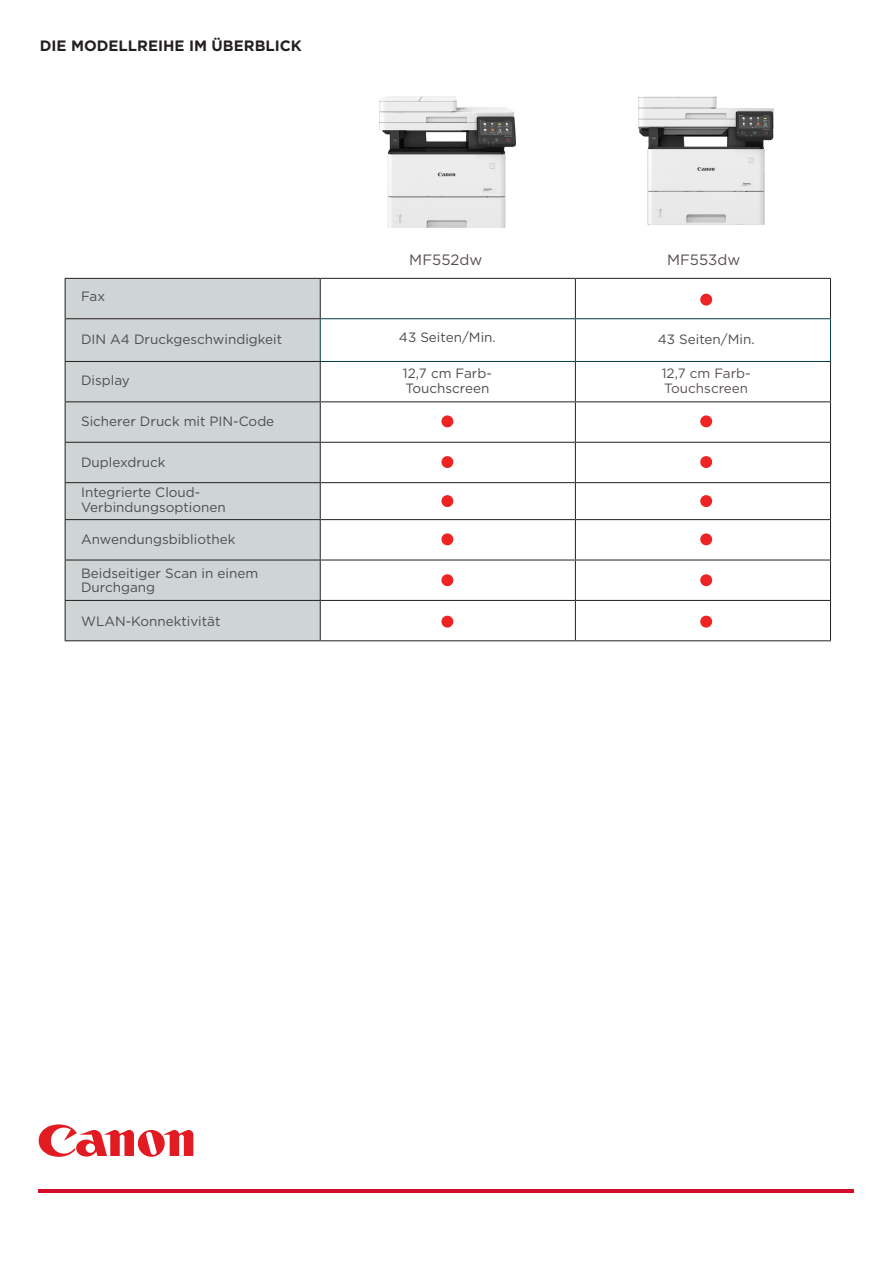
<style>
.page{position:relative;width:893px;height:1263px;background:#fff}
.page>*{position:absolute;margin:0;border:0;box-sizing:border-box;transform-origin:0 0}
.Product_name{font:700 15px "Gotham";color:#231f20}
.t1{font:15px "Gotham";color:#584f55}
.t2{font:13.5px/14.7px "Gotham";color:#4d4c4f}
.t3{font:13.5px/14.7px "Gotham";color:#584f55}
</style>
<div class="page">
<img style="left:380px;top:96px;width:135px;height:132px">
<img style="left:639px;top:96px;width:135px;height:128px">
<svg style="left:39px;top:1124px;width:154px;height:33px"></svg>
<hr style="left:39px;top:1189px;width:815px;height:3px;background:#d30d2b">
<div style="left:66px;top:279px;width:254px;height:361px;background:#cfd4d5"></div>
<svg style="left:321px;top:279px;width:509px;height:361px"></svg>
<hr style="left:320px;top:278px;width:255px;height:1px;background:#231f20">
<hr style="left:320px;top:401px;width:255px;height:1px;background:#231f20">
<hr style="left:320px;top:442px;width:255px;height:1px;background:#231f20">
<hr style="left:320px;top:482px;width:255px;height:1px;background:#231f20">
<hr style="left:320px;top:519px;width:255px;height:1px;background:#231f20">
<hr style="left:320px;top:560px;width:255px;height:1px;background:#231f20">
<hr style="left:320px;top:600px;width:255px;height:1px;background:#231f20">
<hr style="left:320px;top:640px;width:255px;height:1px;background:#231f20">
<hr style="left:575px;top:278px;width:256px;height:1px;background:#231f20">
<hr style="left:575px;top:279px;width:1px;height:39px;background:#231f20">
<hr style="left:575px;top:362px;width:1px;height:39px;background:#231f20">
<hr style="left:575px;top:401px;width:256px;height:1px;background:#231f20">
<hr style="left:575px;top:402px;width:1px;height:40px;background:#231f20">
<hr style="left:575px;top:442px;width:256px;height:1px;background:#231f20">
<hr style="left:575px;top:443px;width:1px;height:39px;background:#231f20">
<hr style="left:575px;top:482px;width:256px;height:1px;background:#231f20">
<hr style="left:575px;top:483px;width:1px;height:36px;background:#231f20">
<hr style="left:575px;top:519px;width:256px;height:1px;background:#231f20">
<hr style="left:575px;top:520px;width:1px;height:40px;background:#231f20">
<hr style="left:575px;top:560px;width:256px;height:1px;background:#231f20">
<hr style="left:575px;top:560px;width:1px;height:40px;background:#231f20">
<hr style="left:575px;top:600px;width:256px;height:1px;background:#231f20">
<hr style="left:575px;top:601px;width:1px;height:39px;background:#231f20">
<hr style="left:575px;top:640px;width:256px;height:1px;background:#231f20">
<hr style="left:830px;top:279px;width:1px;height:39px;background:#231f20">
<hr style="left:830px;top:362px;width:1px;height:39px;background:#231f20">
<hr style="left:830px;top:402px;width:1px;height:40px;background:#231f20">
<hr style="left:830px;top:443px;width:1px;height:39px;background:#231f20">
<hr style="left:830px;top:483px;width:1px;height:36px;background:#231f20">
<hr style="left:830px;top:520px;width:1px;height:40px;background:#231f20">
<hr style="left:830px;top:560px;width:1px;height:40px;background:#231f20">
<hr style="left:830px;top:601px;width:1px;height:39px;background:#231f20">
<hr style="left:65px;top:278px;width:255px;height:1px;background:#231f20">
<hr style="left:65px;top:279px;width:1px;height:39px;background:#231f20">
<hr style="left:320px;top:279px;width:1px;height:39px;background:#231f20">
<hr style="left:65px;top:318px;width:255px;height:1px;background:#231f20">
<hr style="left:65px;top:319px;width:1px;height:42px;background:#231f20">
<hr style="left:65px;top:361px;width:255px;height:1px;background:#231f20">
<hr style="left:65px;top:362px;width:1px;height:39px;background:#231f20">
<hr style="left:320px;top:362px;width:1px;height:39px;background:#231f20">
<hr style="left:65px;top:401px;width:255px;height:1px;background:#231f20">
<hr style="left:65px;top:402px;width:1px;height:40px;background:#231f20">
<hr style="left:320px;top:402px;width:1px;height:40px;background:#231f20">
<hr style="left:65px;top:442px;width:255px;height:1px;background:#231f20">
<hr style="left:65px;top:443px;width:1px;height:39px;background:#231f20">
<hr style="left:320px;top:443px;width:1px;height:39px;background:#231f20">
<hr style="left:65px;top:482px;width:255px;height:1px;background:#231f20">
<hr style="left:65px;top:483px;width:1px;height:36px;background:#231f20">
<hr style="left:320px;top:483px;width:1px;height:36px;background:#231f20">
<hr style="left:65px;top:519px;width:255px;height:1px;background:#231f20">
<hr style="left:65px;top:520px;width:1px;height:40px;background:#231f20">
<hr style="left:320px;top:520px;width:1px;height:40px;background:#231f20">
<hr style="left:65px;top:560px;width:255px;height:1px;background:#231f20">
<hr style="left:65px;top:560px;width:1px;height:40px;background:#231f20">
<hr style="left:320px;top:560px;width:1px;height:40px;background:#231f20">
<hr style="left:65px;top:600px;width:255px;height:1px;background:#231f20">
<hr style="left:65px;top:601px;width:1px;height:39px;background:#231f20">
<hr style="left:320px;top:601px;width:1px;height:39px;background:#231f20">
<hr style="left:65px;top:640px;width:255px;height:1px;background:#231f20">
<hr style="left:320px;top:318px;width:255px;height:1px;background:#003942">
<hr style="left:320px;top:319px;width:1px;height:42px;background:#003942">
<hr style="left:320px;top:361px;width:255px;height:1px;background:#003942">
<hr style="left:575px;top:318px;width:256px;height:1px;background:#003942">
<hr style="left:575px;top:319px;width:1px;height:42px;background:#003942">
<hr style="left:575px;top:361px;width:256px;height:1px;background:#003942">
<hr style="left:830px;top:319px;width:1px;height:42px;background:#003942">
<div style="left:442px;top:416px;width:11px;height:11px;background:#ee2324;border-radius:50%"></div>
<div style="left:441px;top:415px;width:12px;height:12px;border:2px solid #ee2324;border-radius:50%"></div>
<div style="left:442px;top:457px;width:11px;height:10px;background:#ee2324;border-radius:50%"></div>
<div style="left:441px;top:456px;width:12px;height:12px;border:2px solid #ee2324;border-radius:50%"></div>
<div style="left:442px;top:534px;width:11px;height:11px;background:#ee2324;border-radius:50%"></div>
<div style="left:441px;top:533px;width:12px;height:12px;border:2px solid #ee2324;border-radius:50%"></div>
<div style="left:701px;top:294px;width:10px;height:11px;background:#ee2324;border-radius:50%"></div>
<div style="left:700px;top:294px;width:12px;height:12px;border:2px solid #ee2324;border-radius:50%"></div>
<div style="left:701px;top:416px;width:10px;height:11px;background:#ee2324;border-radius:50%"></div>
<div style="left:700px;top:415px;width:12px;height:12px;border:2px solid #ee2324;border-radius:50%"></div>
<div style="left:701px;top:457px;width:10px;height:10px;background:#ee2324;border-radius:50%"></div>
<div style="left:700px;top:456px;width:12px;height:12px;border:2px solid #ee2324;border-radius:50%"></div>
<div style="left:701px;top:534px;width:10px;height:11px;background:#ee2324;border-radius:50%"></div>
<div style="left:700px;top:533px;width:12px;height:12px;border:2px solid #ee2324;border-radius:50%"></div>
<div style="left:701px;top:575px;width:10px;height:10px;background:#ee2324;border-radius:50%"></div>
<div style="left:700px;top:574px;width:12px;height:12px;border:2px solid #ee2324;border-radius:50%"></div>
<div style="left:442px;top:575px;width:11px;height:10px;background:#ee2324;border-radius:50%"></div>
<div style="left:441px;top:574px;width:12px;height:12px;border:2px solid #ee2324;border-radius:50%"></div>
<div style="left:442px;top:496px;width:11px;height:10px;background:#ee2324;border-radius:50%"></div>
<div style="left:441px;top:495px;width:12px;height:12px;border:2px solid #ee2324;border-radius:50%"></div>
<div style="left:442px;top:616px;width:11px;height:11px;background:#ee2324;border-radius:50%"></div>
<div style="left:441px;top:616px;width:12px;height:12px;border:2px solid #ee2324;border-radius:50%"></div>
<div style="left:701px;top:496px;width:10px;height:10px;background:#ee2324;border-radius:50%"></div>
<div style="left:700px;top:495px;width:12px;height:12px;border:2px solid #ee2324;border-radius:50%"></div>
<div style="left:701px;top:616px;width:10px;height:11px;background:#ee2324;border-radius:50%"></div>
<div style="left:700px;top:616px;width:12px;height:12px;border:2px solid #ee2324;border-radius:50%"></div>
<p class="Product_name" style="left:40px;top:35px;width:264px">DIE MODELLREIHE IM ÜBERBLICK</p>
<p class="t2" style="left:81px;top:288px;width:26px">Fax</p>
<p class="t2" style="left:81px;top:331px;width:203px">DIN A4 Druckgeschwindigkeit</p>
<p class="t2" style="left:81px;top:372px;width:50px">Display</p>
<p class="t2" style="left:81px;top:414px;width:195px">Sicherer Druck mit PIN-Code</p>
<p class="t2" style="left:81px;top:454px;width:86px">Duplexdruck</p>
<p class="t2" style="left:81px;top:485px;width:146px">Integrierte Cloud-<br>Verbindungsoptionen</p>
<p class="t2" style="left:81px;top:532px;width:156px">Anwendungsbibliothek</p>
<p class="t2" style="left:81px;top:565px;width:179px">Beidseitiger Scan in einem<br>Durchgang</p>
<p class="t2" style="left:81px;top:614px;width:141px">WLAN-Konnektivität</p>
<p class="t1" style="left:409px;top:250px;width:74px">MF552dw</p>
<p class="t1" style="left:667px;top:250px;width:75px">MF553dw</p>
<p class="t2" style="left:399px;top:330px;width:98px">43 Seiten/Min.</p>
<p class="t2" style="left:658px;top:331px;width:98px">43 Seiten/Min.</p>
<p class="t2" style="left:403px;top:365px;width:90px">12,7 cm Farb-<br>Touchscreen</p>
<p class="t3" style="left:662px;top:365px;width:90px">12,7 cm Farb-<br>Touchscreen</p>
</div>
